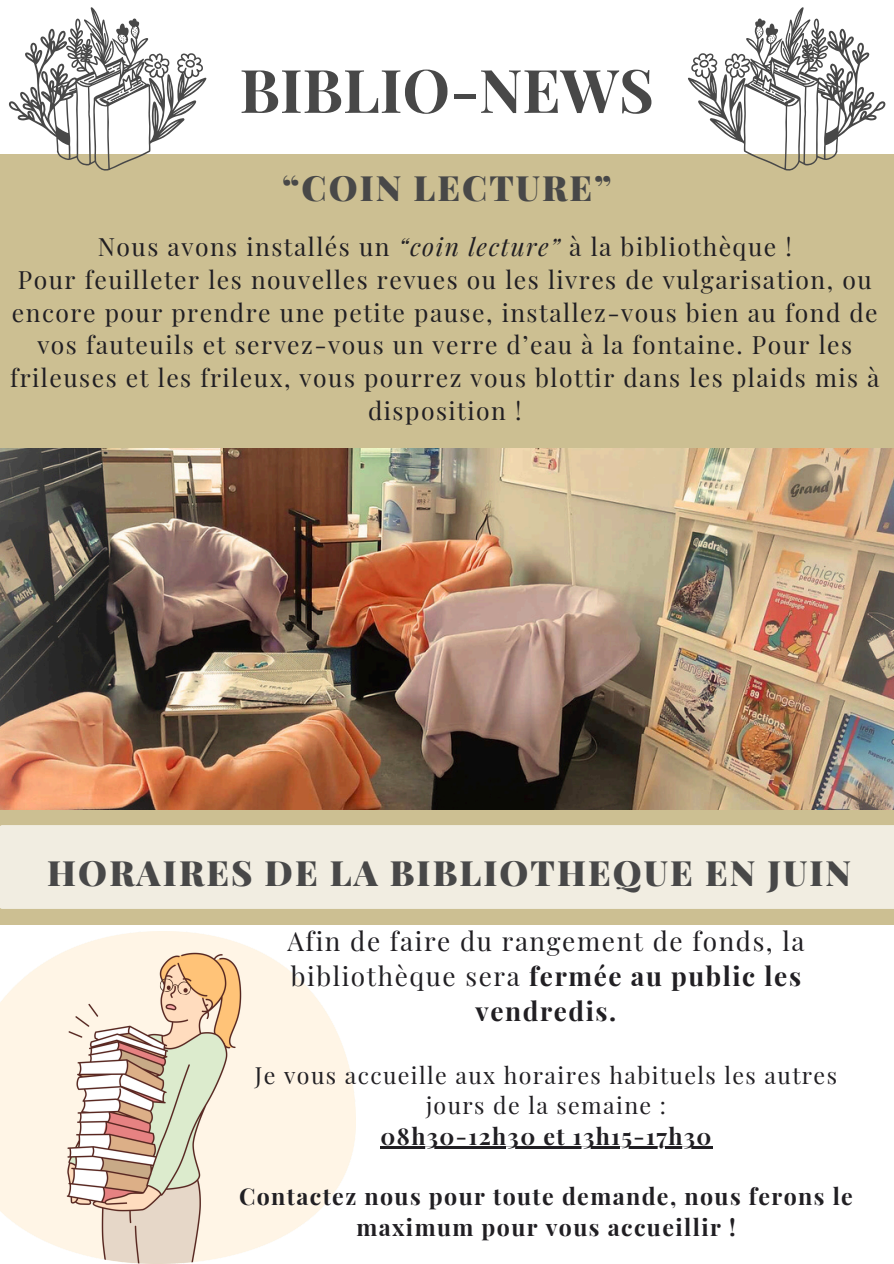
<style>
.page{position:relative;width:894px;height:1264px;background:#fff}
.page>*{position:absolute;margin:0;border:0;box-sizing:border-box;transform-origin:0 0}
.t1{font:700 60.15px "Playfair Display";color:#484848}
.t2{font:900 34.95px "Playfair Display";letter-spacing:.06em;color:#484848}
.t3{font:26.1px/34.8px "Playfair Display";letter-spacing:.06em;color:#211f23;text-align:center}
.t4{font:24.75px/32.7px "Playfair Display";letter-spacing:.06em;color:#211f23;text-align:center}
.t5{font:700 23.1px/30.3px "Playfair Display";letter-spacing:.06em;color:#211f23;text-align:center}
.t6{font:23.1px/30.3px "Playfair Display";letter-spacing:.06em;color:#211f23;text-align:center}
.s1{font-style:italic}
.s2{font-weight:700}
</style>
<div class="page">
<div style="left:0;top:154px;width:893px;height:770px;background:#ccbf92"></div>
<img style="left:0;top:931px;width:355px;height:332px">
<div style="left:0;top:825px;width:893px;height:83px;background:#f1ede1"></div>
<svg style="left:159px;top:977px;width:33px;height:18px"></svg>
<img style="left:0;top:448px;width:893px;height:361px">
<svg style="left:9px;top:7px;width:197px;height:164px"></svg>
<svg style="left:688px;top:7px;width:197px;height:164px"></svg>
<hr style="left:380px;top:1146px;width:332px;height:3px;background:#211f23">
<p class="t1" style="left:239px;top:48px;width:416px">BIBLIO-NEWS</p>
<p class="t2" style="left:282px;top:163px;width:331px">“COIN LECTURE”</p>
<h2 class="t4" style="left:10px;top:230px;width:870px">Nous avons installés un <span class="s1">“coin lecture”</span> à la bibliothèque !<br>Pour feuilleter les nouvelles revues ou les livres de vulgarisation, ou encore pour prendre une petite pause, installez-vous bien au fond de vos fauteuils et servez-vous un verre d’eau à la fontaine. Pour les frileuses et les frileux, vous pourrez vous blottir dans les plaids mis à disposition !</h2>
<h1 class="t2" style="left:47px;top:847px;width:805px">HORAIRES DE LA BIBLIOTHEQUE EN JUIN</h1>
<h3 class="t3" style="left:287px;top:922px;width:518px">Afin de faire du rangement de fonds, la bibliothèque sera <span class="s2">fermée au public les vendredis.</span></h3>
<p class="t6" style="left:255px;top:1059px;width:583px">Je vous accueille aux horaires habituels les autres jours de la semaine :</p>
<h2 class="t5" style="left:380px;top:1119px;width:332px">08h30-12h30 et 13h15-17h30</h2>
<h3 class="t5" style="left:239px;top:1180px;width:615px">Contactez nous pour toute demande, nous ferons le maximum pour vous accueillir !</h3>
</div>
